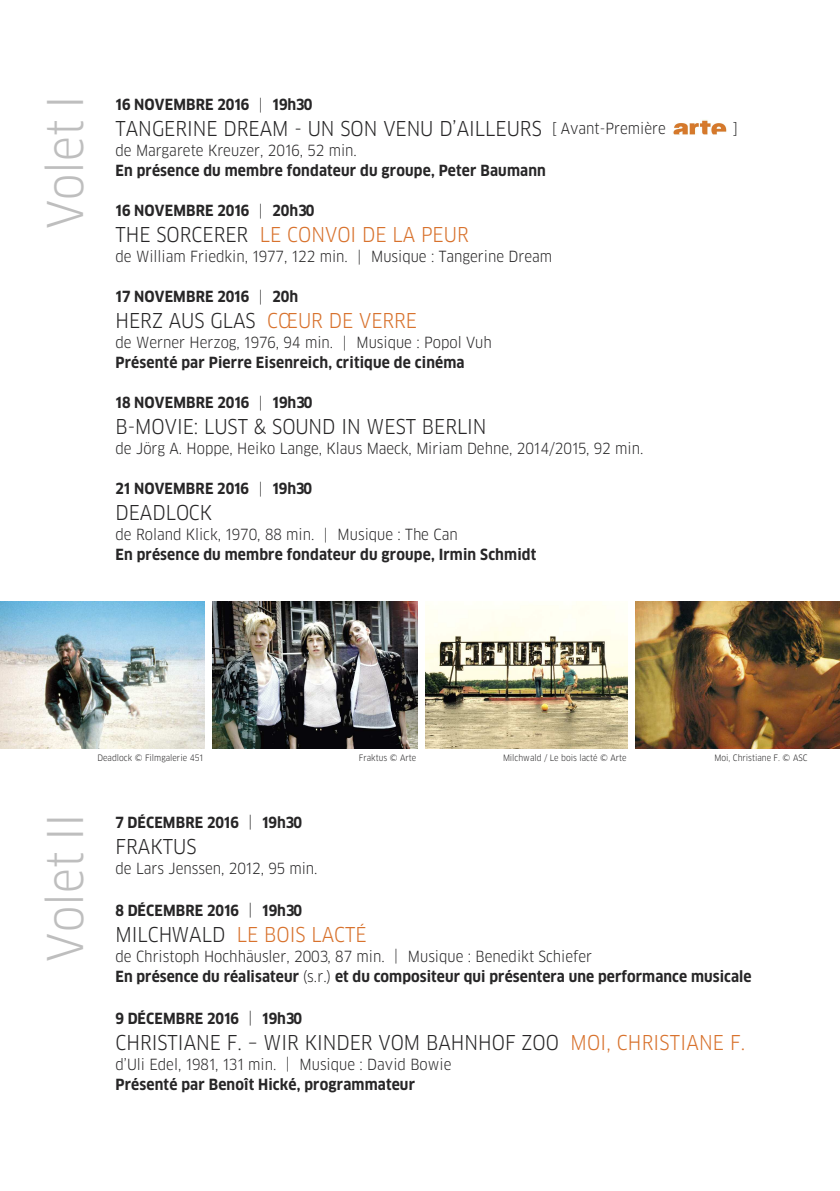
<style>
.page{position:relative;width:840px;height:1191px;background:#fff}
.page>*{position:absolute;margin:0;border:0;box-sizing:border-box;transform-origin:0 0}
.t1{font:48px "Goethe FF Clan";color:#bebebe}
.t2{font:20px "Goethe FF Clan";color:#272627}
.t3{font:20px "Goethe FF Clan";color:#d8722d}
.t4{font:700 15px/20px "Goethe FF Clan";letter-spacing:.01em;color:#272627}
.t5{font:15px "Goethe FF Clan";color:#272627}
.t6{font:8.6px "Goethe FF Clan";color:#272627}
.s1{font-weight:400}
.s2{font-size:15px}
.s3{color:#272627}
.s4{color:#d8722d}
</style>
<div class="page">
<img style="left:0;top:601px;width:204px;height:147px">
<img style="left:213px;top:601px;width:204px;height:147px">
<img style="left:425px;top:601px;width:201px;height:147px">
<img style="left:635px;top:601px;width:204px;height:147px">
<img style="left:673px;top:120px;width:54px;height:15px">
<h1 class="t1" style="left:37px;top:229px;width:136px;rotate:-90deg">Volet I</h1>
<p class="t4" style="left:115px;top:95px;width:198px">16 NOVEMBRE 2016 <span class="s1">|</span> 19h30</p>
<h2 class="t2" style="left:115px;top:117px;width:551px">TANGERINE DREAM - UN SON VENU D’AILLEURS <span class="s2">[ Avant-Première</span></h2>
<p class="t5" style="left:733px;top:120px;width:6px">]</p>
<p class="t5" style="left:115px;top:142px;width:243px">de Margarete Kreuzer, 2016, 52 min.</p>
<p class="t4" style="left:115px;top:161px;width:431px">En présence du membre fondateur du groupe, Peter Baumann</p>
<p class="t4" style="left:115px;top:201px;width:200px">16 NOVEMBRE 2016 <span class="s1">|</span> 20h30</p>
<h2 class="t3" style="left:115px;top:223px;width:354px"><span class="s3">THE SORCERER</span> LE CONVOI DE LA PEUR</h2>
<p class="t5" style="left:115px;top:248px;width:438px">de William Friedkin, 1977, 122 min. | Musique : Tangerine Dream</p>
<p class="t4" style="left:115px;top:287px;width:184px">17 NOVEMBRE 2016 <span class="s1">|</span> 20h</p>
<h2 class="t2" style="left:115px;top:309px;width:303px">HERZ AUS GLAS <span class="s4">CŒUR DE VERRE</span></h2>
<p class="t5" style="left:115px;top:334px;width:377px">de Werner Herzog, 1976, 94 min. | Musique : Popol Vuh</p>
<p class="t4" style="left:115px;top:353px;width:350px">Présenté par Pierre Eisenreich, critique de cinéma</p>
<p class="t4" style="left:115px;top:393px;width:198px">18 NOVEMBRE 2016 <span class="s1">|</span> 19h30</p>
<h2 class="t2" style="left:115px;top:415px;width:372px">B-MOVIE: LUST &amp; SOUND IN WEST BERLIN</h2>
<p class="t5" style="left:115px;top:440px;width:529px">de Jörg A. Hoppe, Heiko Lange, Klaus Maeck, Miriam Dehne, 2014/2015, 92 min.</p>
<p class="t4" style="left:115px;top:479px;width:198px">21 NOVEMBRE 2016 <span class="s1">|</span> 19h30</p>
<h2 class="t2" style="left:115px;top:501px;width:98px">DEADLOCK</h2>
<p class="t5" style="left:115px;top:526px;width:343px">de Roland Klick, 1970, 88 min. | Musique : The Can</p>
<p class="t4" style="left:115px;top:545px;width:422px">En présence du membre fondateur du groupe, Irmin Schmidt</p>
<p class="t6" style="left:97px;top:753px;width:107px">Deadlock © Filmgalerie 451</p>
<p class="t6" style="left:358px;top:753px;width:59px">Fraktus © Arte</p>
<p class="t6" style="left:503px;top:753px;width:125px">Milchwald / Le bois lacté © Arte</p>
<p class="t6" style="left:714px;top:753px;width:94px">Moi, Christiane F. © ASC</p>
<h1 class="t1" style="left:37px;top:961px;width:150px;rotate:-90deg">Volet II</h1>
<p class="t4" style="left:115px;top:812px;width:188px">7 DÉCEMBRE 2016 <span class="s1">|</span> 19h30</p>
<h2 class="t2" style="left:115px;top:834px;width:82px">FRAKTUS</h2>
<p class="t5" style="left:115px;top:859px;width:203px">de Lars Jenssen, 2012, 95 min.</p>
<p class="t4" style="left:115px;top:900px;width:188px">8 DÉCEMBRE 2016 <span class="s1">|</span> 19h30</p>
<h2 class="t3" style="left:115px;top:922px;width:252px"><span class="s3">MILCHWALD</span> LE BOIS LACTÉ</h2>
<p class="t4" style="left:115px;top:946px;width:637px"><span class="s1">de Christoph Hochhäusler, 2003, 87 min. | Musique : Benedikt Schiefer<br></span>En présence du réalisateur <span class="s1">(s.r.)</span> et du compositeur qui présentera une performance musicale</p>
<p class="t4" style="left:115px;top:1008px;width:188px">9 DÉCEMBRE 2016 <span class="s1">|</span> 19h30</p>
<h2 class="t2" style="left:115px;top:1030px;width:631px">CHRISTIANE F. – WIR KINDER VOM BAHNHOF ZOO <span class="s4">MOI, CHRISTIANE F.</span></h2>
<p class="t5" style="left:115px;top:1055px;width:337px">d’Uli Edel, 1981, 131 min. | Musique : David Bowie</p>
<p class="t4" style="left:115px;top:1074px;width:301px">Présenté par Benoît Hické, programmateur</p>
</div>
